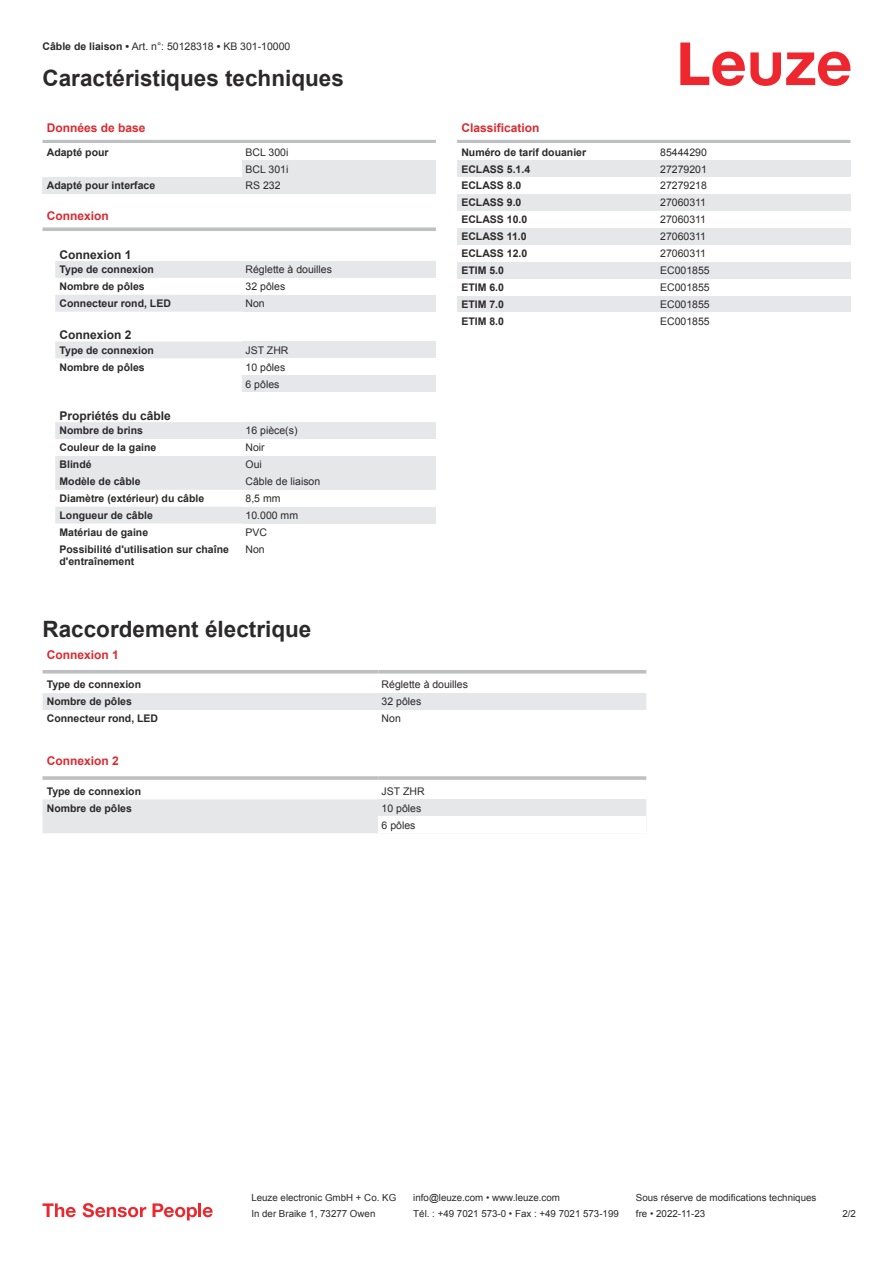
<style>
.page{position:relative;width:893px;height:1263px;background:#fff}
.page>*{position:absolute;margin:0;border:0;box-sizing:border-box;transform-origin:0 0}
.t1{font:700 22.5px "Arial";color:#2b292a}
.t2{font:700 12px "Arial";color:#db2a30}
.t3{font:700 12px "Arial";color:#2b292a}
.t4{font:700 10.5px/12.6px "Arial";color:#2b292a}
.t5{font:10.5px/17px "Arial";color:#2b292a}
.t6{font:9.75px "Arial";color:#2b292a}
.s1{font-weight:700}
</style>
<div class="page">
<svg style="left:680px;top:43px;width:170px;height:43px"></svg>
<svg style="left:55px;top:261px;width:187px;height:263px"></svg>
<hr style="left:43px;top:140px;width:393px;height:3px;background:#bdbfc1">
<div style="left:242px;top:160px;width:194px;height:17px;background:#e6e7e9"></div>
<div style="left:43px;top:177px;width:199px;height:17px;background:#e6e7e9"></div>
<div style="left:242px;top:177px;width:194px;height:17px;background:#e6e7e9"></div>
<svg style="left:43px;top:227px;width:393px;height:4px;background:#c4c6c8"></svg>
<div style="left:242px;top:261px;width:194px;height:17px;background:#e6e7e9"></div>
<div style="left:242px;top:295px;width:194px;height:17px;background:#e6e7e9"></div>
<div style="left:242px;top:341px;width:194px;height:17px;background:#e6e7e9"></div>
<div style="left:242px;top:375px;width:194px;height:17px;background:#e6e7e9"></div>
<div style="left:242px;top:422px;width:194px;height:17px;background:#e6e7e9"></div>
<div style="left:242px;top:456px;width:194px;height:17px;background:#e6e7e9"></div>
<div style="left:242px;top:473px;width:194px;height:17px;background:#e6e7e9"></div>
<div style="left:242px;top:507px;width:194px;height:17px;background:#e6e7e9"></div>
<svg style="left:43px;top:673px;width:603px;height:1px"></svg>
<div style="left:43px;top:693px;width:335px;height:17px;background:#e6e7e9"></div>
<hr style="left:43px;top:670px;width:335px;height:3px;background:#bdbfc1">
<hr style="left:378px;top:670px;width:268px;height:3px;background:#bdbfc1">
<div style="left:378px;top:693px;width:268px;height:17px;background:#e6e7e9"></div>
<div style="left:43px;top:799px;width:335px;height:34px;background:#e6e7e9"></div>
<hr style="left:43px;top:776px;width:335px;height:4px;background:#bdbfc1">
<hr style="left:378px;top:776px;width:268px;height:4px;background:#c8c9cb">
<div style="left:378px;top:799px;width:268px;height:17px;background:#e6e7e9"></div>
<hr style="left:457px;top:140px;width:393px;height:3px;background:#bdbfc1">
<div style="left:457px;top:160px;width:200px;height:17px;background:#e6e7e9"></div>
<div style="left:657px;top:160px;width:193px;height:17px;background:#e6e7e9"></div>
<div style="left:457px;top:194px;width:200px;height:17px;background:#e6e7e9"></div>
<div style="left:657px;top:194px;width:193px;height:17px;background:#e6e7e9"></div>
<div style="left:457px;top:228px;width:200px;height:17px;background:#e6e7e9"></div>
<div style="left:657px;top:228px;width:193px;height:17px;background:#e6e7e9"></div>
<div style="left:457px;top:262px;width:200px;height:17px;background:#e6e7e9"></div>
<div style="left:657px;top:262px;width:193px;height:17px;background:#e6e7e9"></div>
<div style="left:457px;top:296px;width:200px;height:16px;background:#e6e7e9"></div>
<div style="left:657px;top:296px;width:193px;height:16px;background:#e6e7e9"></div>
<svg style="left:43px;top:1203px;width:33px;height:14px"></svg>
<svg style="left:83px;top:1203px;width:63px;height:14px"></svg>
<svg style="left:153px;top:1203px;width:44px;height:17px"></svg>
<hr style="left:198px;top:1203px;width:3px;height:14px;background:#ed272d">
<svg style="left:203px;top:1207px;width:10px;height:10px"></svg>
<p class="t5" style="left:43px;top:39px;width:249px"><span class="s1">Câble de liaison •</span> Art. n°: 50128318 <span class="s1">•</span> KB 301-10000</p>
<h1 class="t1" style="left:43px;top:70px;width:303px">Caractéristiques techniques</h1>
<p class="t2" style="left:47px;top:123px;width:100px">Données de base</p>
<p class="t4" style="left:47px;top:147px;width:63px">Adapté pour</p>
<p class="t5" style="left:246px;top:144px;width:44px">BCL 300i<br>BCL 301i</p>
<p class="t4" style="left:47px;top:180px;width:110px">Adapté pour interface</p>
<p class="t5" style="left:246px;top:178px;width:37px">RS 232</p>
<p class="t2" style="left:47px;top:211px;width:64px">Connexion</p>
<p class="t3" style="left:60px;top:250px;width:74px">Connexion 1</p>
<p class="t4" style="left:60px;top:264px;width:96px">Type de connexion</p>
<p class="t5" style="left:246px;top:262px;width:88px">Réglette à douilles</p>
<p class="t4" style="left:60px;top:281px;width:87px">Nombre de pôles</p>
<p class="t5" style="left:246px;top:279px;width:41px">32 pôles</p>
<p class="t4" style="left:60px;top:298px;width:113px">Connecteur rond, LED</p>
<p class="t5" style="left:246px;top:296px;width:21px">Non</p>
<p class="t3" style="left:60px;top:331px;width:74px">Connexion 2</p>
<p class="t4" style="left:60px;top:345px;width:96px">Type de connexion</p>
<p class="t5" style="left:246px;top:342px;width:44px">JST ZHR</p>
<p class="t4" style="left:60px;top:362px;width:87px">Nombre de pôles</p>
<p class="t5" style="left:246px;top:359px;width:41px">10 pôles<br>6 pôles</p>
<p class="t3" style="left:60px;top:411px;width:113px">Propriétés du câble</p>
<p class="t4" style="left:60px;top:425px;width:85px">Nombre de brins</p>
<p class="t5" style="left:246px;top:423px;width:53px">16 pièce(s)</p>
<p class="t4" style="left:60px;top:442px;width:98px">Couleur de la gaine</p>
<p class="t5" style="left:246px;top:440px;width:21px">Noir</p>
<p class="t4" style="left:60px;top:459px;width:34px">Blindé</p>
<p class="t5" style="left:246px;top:457px;width:18px">Oui</p>
<p class="t4" style="left:60px;top:476px;width:83px">Modèle de câble</p>
<p class="t5" style="left:246px;top:474px;width:76px">Câble de liaison</p>
<p class="t4" style="left:60px;top:493px;width:146px">Diamètre (extérieur) du câble</p>
<p class="t5" style="left:246px;top:491px;width:37px">8,5 mm</p>
<p class="t4" style="left:60px;top:510px;width:95px">Longueur de câble</p>
<p class="t5" style="left:246px;top:508px;width:54px">10.000 mm</p>
<p class="t4" style="left:60px;top:527px;width:90px">Matériau de gaine</p>
<p class="t5" style="left:246px;top:525px;width:23px">PVC</p>
<p class="t4" style="left:60px;top:544px;width:171px">Possibilité d'utilisation sur chaîne d'entraînement</p>
<p class="t5" style="left:246px;top:541px;width:21px">Non</p>
<p class="t2" style="left:461px;top:123px;width:80px">Classification</p>
<p class="t4" style="left:461px;top:147px;width:126px">Numéro de tarif douanier</p>
<p class="t5" style="left:660px;top:144px;width:48px">85444290</p>
<p class="t4" style="left:461px;top:164px;width:70px">ECLASS 5.1.4</p>
<p class="t5" style="left:660px;top:161px;width:48px">27279201</p>
<p class="t4" style="left:461px;top:180px;width:62px">ECLASS 8.0</p>
<p class="t5" style="left:660px;top:178px;width:48px">27279218</p>
<p class="t4" style="left:461px;top:197px;width:62px">ECLASS 9.0</p>
<p class="t5" style="left:660px;top:195px;width:47px">27060311</p>
<p class="t4" style="left:461px;top:214px;width:67px">ECLASS 10.0</p>
<p class="t5" style="left:660px;top:212px;width:47px">27060311</p>
<p class="t4" style="left:461px;top:231px;width:67px">ECLASS 11.0</p>
<p class="t5" style="left:660px;top:229px;width:47px">27060311</p>
<p class="t4" style="left:461px;top:248px;width:67px">ECLASS 12.0</p>
<p class="t5" style="left:660px;top:246px;width:47px">27060311</p>
<p class="t4" style="left:461px;top:265px;width:44px">ETIM 5.0</p>
<p class="t5" style="left:660px;top:263px;width:51px">EC001855</p>
<p class="t4" style="left:461px;top:282px;width:44px">ETIM 6.0</p>
<p class="t5" style="left:660px;top:280px;width:51px">EC001855</p>
<p class="t4" style="left:461px;top:299px;width:44px">ETIM 7.0</p>
<p class="t5" style="left:660px;top:297px;width:51px">EC001855</p>
<p class="t4" style="left:461px;top:316px;width:44px">ETIM 8.0</p>
<p class="t5" style="left:660px;top:313px;width:51px">EC001855</p>
<h1 class="t1" style="left:43px;top:621px;width:270px">Raccordement électrique</h1>
<p class="t2" style="left:47px;top:650px;width:74px">Connexion 1</p>
<p class="t4" style="left:47px;top:679px;width:96px">Type de connexion</p>
<p class="t5" style="left:382px;top:677px;width:88px">Réglette à douilles</p>
<p class="t4" style="left:47px;top:696px;width:87px">Nombre de pôles</p>
<p class="t5" style="left:382px;top:694px;width:41px">32 pôles</p>
<p class="t4" style="left:47px;top:713px;width:113px">Connecteur rond, LED</p>
<p class="t5" style="left:382px;top:711px;width:21px">Non</p>
<p class="t2" style="left:47px;top:757px;width:74px">Connexion 2</p>
<p class="t4" style="left:47px;top:786px;width:96px">Type de connexion</p>
<p class="t5" style="left:382px;top:783px;width:44px">JST ZHR</p>
<p class="t4" style="left:47px;top:803px;width:87px">Nombre de pôles</p>
<p class="t5" style="left:382px;top:800px;width:41px">10 pôles<br>6 pôles</p>
<p class="t6" style="left:251px;top:1194px;width:146px">Leuze electronic GmbH + Co. KG</p>
<p class="t6" style="left:413px;top:1194px;width:148px">info@leuze.com • www.leuze.com</p>
<p class="t6" style="left:636px;top:1194px;width:182px">Sous réserve de modifications techniques</p>
<p class="t6" style="left:251px;top:1210px;width:126px">In der Braike 1, 73277 Owen</p>
<p class="t6" style="left:413px;top:1210px;width:207px">Tél. : +49 7021 573-0 • Fax : +49 7021 573-199</p>
<p class="t6" style="left:636px;top:1210px;width:71px">fre • 2022-11-23</p>
<p class="t6" style="left:842px;top:1210px;width:15px">2 /2</p>
</div>
